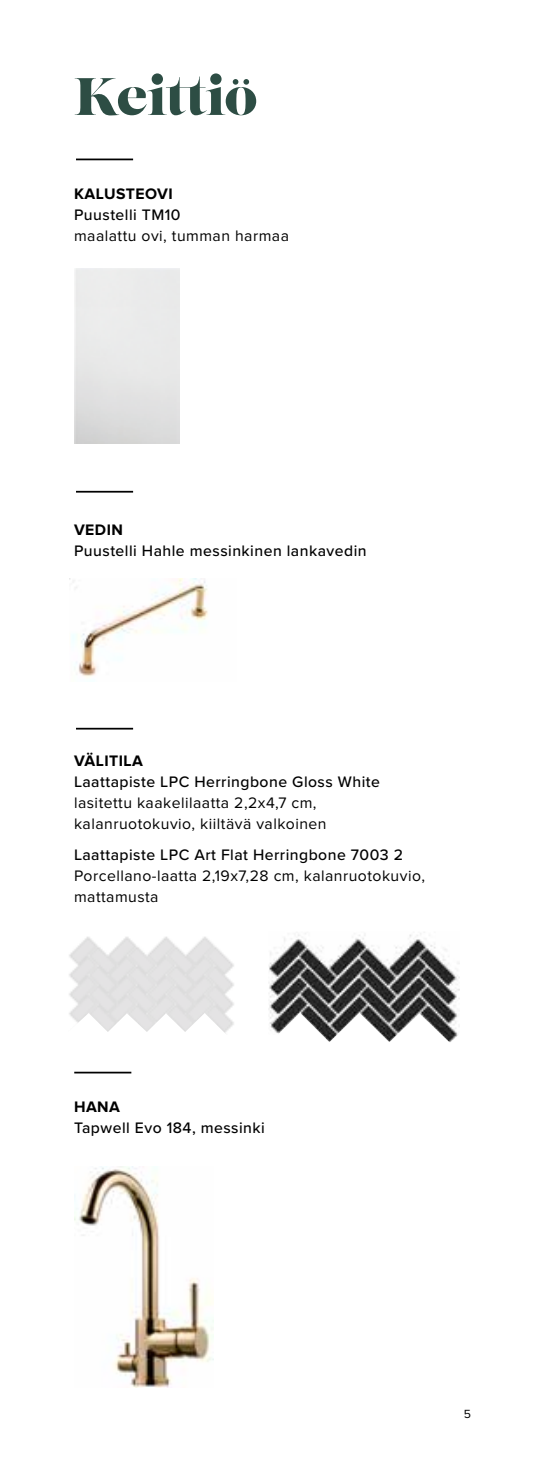
<style>
.page{position:relative;width:546px;height:1474px;background:#fff}
.page>*{position:absolute;margin:0;border:0;box-sizing:border-box;transform-origin:0 0}
.t1{font:52.5px "Lust";letter-spacing:-.025em;color:#2d4d44}
.t2{font:15.75px/21px "Proxima Nova";letter-spacing:.03em;color:#000}
.t3{font:500 15.75px "Proxima Nova";letter-spacing:.03em;color:#000}
.t4{font:700 15.75px "Proxima Nova";letter-spacing:.03em;color:#000}
.t5{font:12.25px "Proxima Nova";color:#000}
</style>
<div class="page">
<img style="left:70px;top:578px;width:138px;height:100px">
<img style="left:74px;top:1166px;width:139px;height:221px">
<img style="left:69px;top:936px;width:165px;height:97px">
<img style="left:268px;top:933px;width:192px;height:109px">
<hr style="left:76px;top:158px;width:57px;height:2px;background:#000">
<hr style="left:76px;top:491px;width:57px;height:1px;background:#000">
<hr style="left:76px;top:727px;width:57px;height:2px;background:#000">
<hr style="left:74px;top:1071px;width:57px;height:2px;background:#000">
<h1 class="t1" style="left:74px;top:65px;width:184px">Keittiö</h1>
<p class="t4" style="left:74px;top:186px;width:100px">KALUSTEOVI</p>
<p class="t3" style="left:74px;top:202px;width:108px">Puustelli TM10</p>
<p class="t2" style="left:74px;top:225px;width:216px">maalattu ovi, tumman harmaa</p>
<p class="t4" style="left:74px;top:522px;width:50px">VEDIN</p>
<p class="t3" style="left:74px;top:538px;width:294px">Puustelli Hahle messinkinen lankavedin</p>
<p class="t4" style="left:74px;top:753px;width:70px">VÄLITILA</p>
<p class="t3" style="left:74px;top:769px;width:307px">Laattapiste LPC Herringbone Gloss White</p>
<p class="t2" style="left:74px;top:792px;width:254px">lasitettu kaakelilaatta 2,2x4,7 cm, kalanruotokuvio, kiiltävä valkoinen</p>
<p class="t3" style="left:74px;top:842px;width:330px">Laattapiste LPC Art Flat Herringbone 7003 2</p>
<p class="t2" style="left:74px;top:865px;width:352px">Porcellano-laatta 2,19x7,28 cm, kalanruotokuvio, mattamusta</p>
<p class="t4" style="left:74px;top:1099px;width:47px">HANA</p>
<p class="t3" style="left:74px;top:1115px;width:192px">Tapwell Evo 184, messinki</p>
<p class="t5" style="left:463px;top:1407px;width:9px">5</p>
</div>
